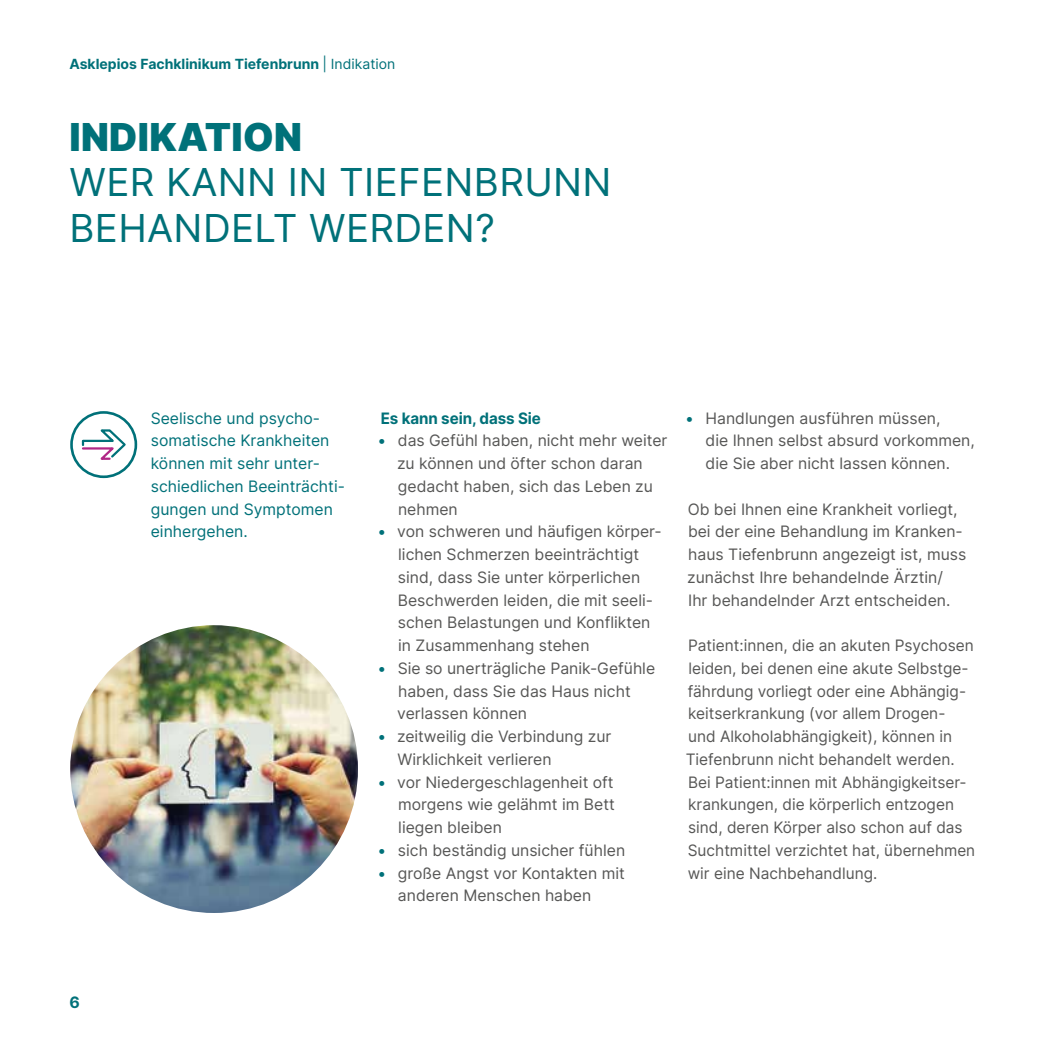
<style>
.page{position:relative;width:1042px;height:1042px;background:#fff}
.page>*{position:absolute;margin:0;border:0;box-sizing:border-box;transform-origin:0 0}
.t1{font:38.5px/45.5px "Inter";letter-spacing:.01em;color:#007179}
.t2{font:900 38.5px "Inter";letter-spacing:.01em;color:#007179}
.t3{font:15.75px/22.8px "Inter";color:#575756}
.t4{font:15.75px/22.8px "Inter";color:#007179}
.t5{font:700 15.75px "Inter";letter-spacing:-.005em;color:#007179;scale:.96 1}
.t6{font:700 15.75px "Inter";letter-spacing:-.005em;color:#007179}
.t7{font:700 14px "Inter";color:#007179}
.s1{font-weight:400}
.s2{color:#007179}
</style>
<div class="page">
<img style="left:70px;top:625px;width:288px;height:288px;border-radius:144px">
<svg style="left:81px;top:429px;width:45px;height:31px"></svg>
<div style="left:70px;top:411px;width:67px;height:67px;border:3px solid #007179;border-radius:50%"></div>
<p class="t7" style="left:69px;top:54px;width:327px">Asklepios Fachklinikum Tiefenbrunn <span class="s1">| Indikation</span></p>
<h1 class="t2" style="left:69px;top:109px;width:234px">INDIKATION</h1>
<h1 class="t1" style="left:69px;top:158px;width:544px">WER KANN IN TIEFENBRUNN<br>BEHANDELT WERDEN?</h1>
<p class="t6" style="left:69px;top:991px;width:12px">6</p>
<p class="t4" style="left:151px;top:406px;width:196px">Seelische und psycho&shy;somatische Krankheiten können mit sehr unter&shy;schiedlichen Beeinträchti&shy;gungen und Symptomen einhergehen.</p>
<p class="t5" style="left:381px;top:406px;width:168px">Es kann sein, dass Sie</p>
<p class="t3" style="left:397px;top:429px;width:272px;text-indent:-20px"><span class="s2">•</span> das Gefühl haben, nicht mehr weiter zu können und öfter schon daran gedacht haben, sich das Leben zu nehmen</p>
<p class="t3" style="left:398px;top:520px;width:265px;text-indent:-20px"><span class="s2">•</span> von schweren und häufigen körper&shy;lichen Schmerzen beeinträchtigt sind, dass Sie unter körperlichen<br>Beschwerden leiden, die mit seeli&shy;schen Belastungen und Konflikten in Zusammenhang stehen</p>
<p class="t3" style="left:397px;top:656px;width:259px;text-indent:-20px"><span class="s2">•</span> Sie so unerträgliche Panik-Gefühle haben, dass Sie das Haus nicht verlassen können</p>
<p class="t3" style="left:397px;top:724px;width:215px;text-indent:-20px"><span class="s2">•</span> zeitweilig die Verbindung zur<br>Wirklichkeit verlieren</p>
<p class="t3" style="left:398px;top:770px;width:218px;text-align:justify;text-indent:-21px"><span class="s2">•</span> vor Niedergeschlagenheit oft morgens wie gelähmt im Bett liegen bleiben</p>
<p class="t3" style="left:377px;top:838px;width:249px"><span class="s2">•</span> sich beständig unsicher fühlen</p>
<p class="t3" style="left:398px;top:861px;width:228px;text-indent:-20px"><span class="s2">•</span> große Angst vor Kontakten mit anderen Menschen haben</p>
<p class="t3" style="left:705px;top:406px;width:271px;text-indent:-20px"><span class="s2">•</span> Handlungen ausführen müssen,<br>die Ihnen selbst absurd vorkommen, die Sie aber nicht lassen können.</p>
<p class="t3" style="left:687px;top:497px;width:281px">Ob bei Ihnen eine Krankheit vorliegt, bei der eine Behandlung im Kranken&shy;haus Tiefenbrunn angezeigt ist, muss zunächst Ihre behandelnde Ärztin/ Ihr behandelnder Arzt entscheiden.</p>
<p class="t3" style="left:686px;top:634px;width:291px">Patient:innen, die an akuten Psychosen leiden, bei denen eine akute Selbstge&shy;fährdung vorliegt oder eine Abhängig&shy;keitserkrankung (vor allem Drogen-<br>und Alkoholabhängigkeit), können in Tiefenbrunn nicht behandelt werden.<br>Bei Patient:innen mit Abhängigkeitser&shy;krankungen, die körperlich entzogen sind, deren Körper also schon auf das Suchtmittel verzichtet hat, übernehmen wir eine Nachbehandlung.</p>
</div>
